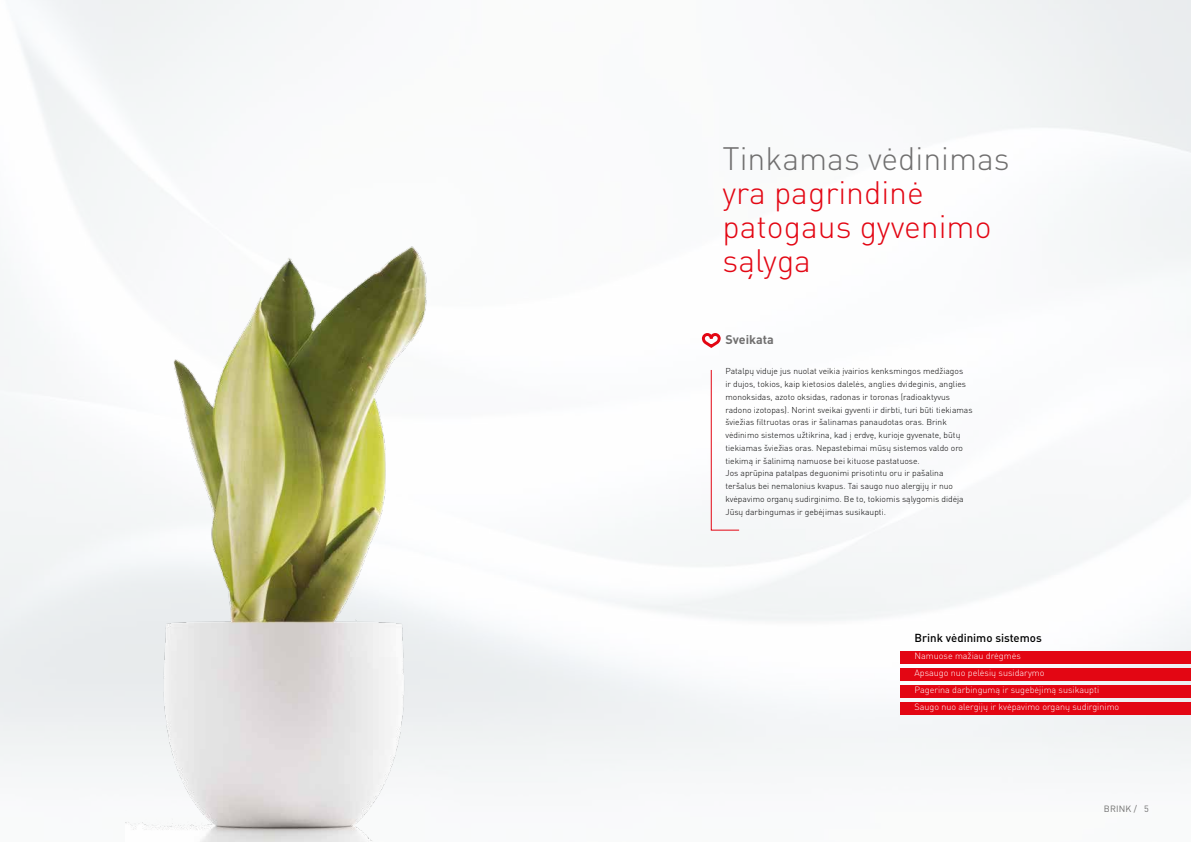
<style>
.page{position:relative;width:1191px;height:842px;background:#fff}
.page>*{position:absolute;margin:0;border:0;box-sizing:border-box;transform-origin:0 0}
.t1{font:300 32px/34px "DIN Pro";color:#e30613}
.t2{font:300 32px "DIN Pro";color:#706f6f}
.t3{font:700 12.5px "DIN Pro";color:#706f6f}
.t4{font:500 11.5px "DIN Pro";color:#000}
.t5{font:300 9px/17px "DIN Pro";color:#fff}
.t6{font:9px "DIN Pro";letter-spacing:.015em;color:#706f6f}
.t7{font:300 8.5px/12.8px "DIN Pro";color:#000}
</style>
<div class="page">
<img style="left:0;top:0;width:1191px;height:777px">
<img style="left:125px;top:231px;width:470px;height:611px">
<svg style="left:700px;top:332px;width:23px;height:17px"></svg>
<svg style="left:710px;top:369px;width:30px;height:162px"></svg>
<div style="left:900px;top:651px;width:291px;height:12px;background:#e30613"></div>
<div style="left:900px;top:685px;width:291px;height:12px;background:#e30613"></div>
<div style="left:900px;top:668px;width:291px;height:12px;background:#e30613"></div>
<div style="left:900px;top:702px;width:291px;height:12px;background:#e30613"></div>
<h1 class="t2" style="left:722px;top:137px;width:289px">Tinkamas vėdinimas</h1>
<h1 class="t1" style="left:722px;top:174px;width:270px">yra pagrindinė patogaus gyvenimo sąlyga</h1>
<h2 class="t3" style="left:725px;top:331px;width:50px">Sveikata</h2>
<p class="t7" style="left:725px;top:364px;width:249px">Patalpų viduje jus nuolat veikia įvairios kenksmingos medžiagos<br>ir dujos, tokios, kaip kietosios dalelės, anglies dvideginis, anglies monoksidas, azoto oksidas, radonas ir toronas (radioaktyvus radono izotopas). Norint sveikai gyventi ir dirbti, turi būti tiekiamas šviežias filtruotas oras ir šalinamas panaudotas oras. Brink vėdinimo sistemos užtikrina, kad į erdvę, kurioje gyvenate, būtų tiekiamas šviežias oras. Nepastebimai mūsų sistemos valdo oro tiekimą ir šalinimą namuose bei kituose pastatuose.<br>Jos aprūpina patalpas deguonimi prisotintu oru ir pašalina teršalus bei nemalonius kvapus. Tai saugo nuo alergijų ir nuo kvėpavimo organų sudirginimo. Be to, tokiomis sąlygomis didėja Jūsų darbingumas ir gebėjimas susikaupti.</p>
<h3 class="t4" style="left:914px;top:630px;width:129px">Brink vėdinimo sistemos</h3>
<p class="t5" style="left:914px;top:647px;width:206px">Namuose mažiau drėgmės<br>Apsaugo nuo pelėsių susidarymo<br>Pagerina darbingumą ir sugebėjimą susikaupti Saugo nuo alergijų ir kvėpavimo organų sudirginimo</p>
<p class="t6" style="left:1103px;top:803px;width:46px">BRINK / 5</p>
</div>
